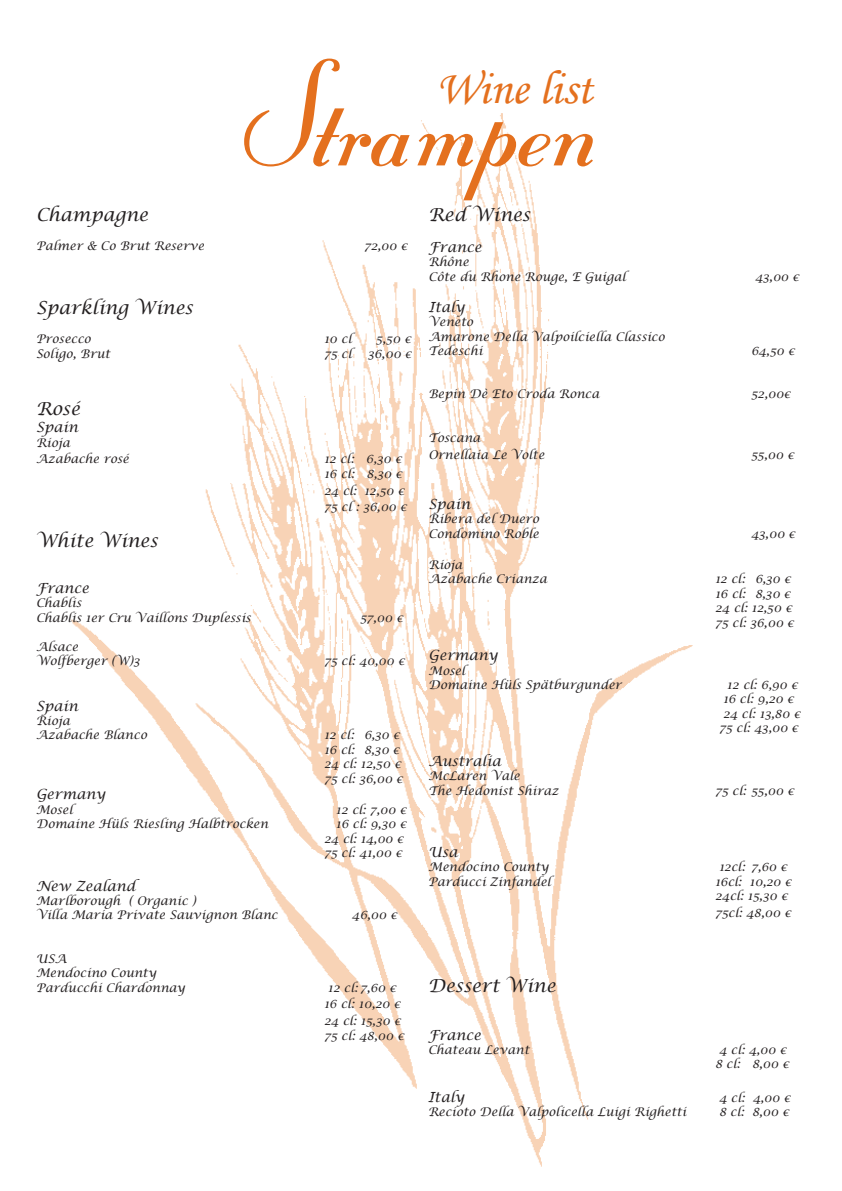
<style>
.page{position:relative;width:842px;height:1191px;background:#fff}
.page>*{position:absolute;margin:0;border:0;box-sizing:border-box;transform-origin:0 0}
.t1{font:150px "LUKE";color:#e4701e}
.t2{font:48px "Monotype Corsiva";color:#e4701e}
.t3{font:italic 18px "Lucida Calligraphy";color:#231f20}
.t4{font:italic 14px "Lucida Calligraphy";color:#231f20}
.t5{font:italic 12px "Lucida Calligraphy";color:#231f20}
</style>
<div class="page">
<img style="left:71px;top:113px;width:622px;height:1054px">
<p class="t1" style="left:229px;top:34px;width:365px">Strampen</p>
<p class="t2" style="left:436px;top:59px;width:158px">Wine list</p>
<p class="t3" style="left:36px;top:204px;width:114px">Champagne</p>
<p class="t5" style="left:36px;top:238px;width:170px">Palmer &amp; Co Brut Reserve</p>
<p class="t5" style="left:364px;top:238px;width:45px">72,00 €</p>
<p class="t3" style="left:36px;top:297px;width:158px">Sparkling Wines</p>
<p class="t5" style="left:36px;top:332px;width:56px">Prosecco</p>
<p class="t5" style="left:324px;top:332px;width:29px">10 cl</p>
<p class="t5" style="left:376px;top:332px;width:36px">5,50 €</p>
<p class="t5" style="left:36px;top:346px;width:76px">Soligo, Brut</p>
<p class="t5" style="left:324px;top:346px;width:29px">75 cl</p>
<p class="t5" style="left:368px;top:346px;width:45px">36,00 €</p>
<p class="t3" style="left:36px;top:398px;width:46px">Rosé</p>
<p class="t4" style="left:36px;top:419px;width:43px">Spain</p>
<p class="t5" style="left:36px;top:435px;width:36px">Rioja</p>
<p class="t5" style="left:36px;top:452px;width:95px">Azabache rosé</p>
<p class="t5" style="left:324px;top:452px;width:79px">12 cl: 6,30 €</p>
<p class="t5" style="left:324px;top:466px;width:80px">16 cl: 8,30 €</p>
<p class="t5" style="left:324px;top:483px;width:82px">24 cl: 12,50 €</p>
<p class="t5" style="left:324px;top:500px;width:84px">75 cl : 36,00 €</p>
<p class="t3" style="left:36px;top:530px;width:123px">White Wines</p>
<p class="t4" style="left:36px;top:579px;width:55px">France</p>
<p class="t5" style="left:36px;top:596px;width:47px">Chablis</p>
<p class="t5" style="left:36px;top:610px;width:216px">Chablis 1er Cru Vaillons Duplessis</p>
<p class="t5" style="left:360px;top:610px;width:45px">57,00 €</p>
<p class="t5" style="left:36px;top:639px;width:44px">Alsace</p>
<p class="t5" style="left:36px;top:653px;width:105px">Wolfberger (W)3</p>
<p class="t5" style="left:324px;top:653px;width:82px">75 cl: 40,00 €</p>
<p class="t4" style="left:36px;top:697px;width:43px">Spain</p>
<p class="t5" style="left:36px;top:713px;width:36px">Rioja</p>
<p class="t5" style="left:36px;top:728px;width:113px">Azabache Blanco</p>
<p class="t5" style="left:324px;top:728px;width:77px">12 cl: 6,30 €</p>
<p class="t5" style="left:324px;top:742px;width:77px">16 cl: 8,30 €</p>
<p class="t5" style="left:324px;top:756px;width:79px">24 cl: 12,50 €</p>
<p class="t5" style="left:324px;top:771px;width:80px">75 cl: 36,00 €</p>
<p class="t4" style="left:36px;top:786px;width:71px">Germany</p>
<p class="t5" style="left:36px;top:802px;width:38px">Mosel</p>
<p class="t5" style="left:336px;top:802px;width:72px">12 cl: 7,00 €</p>
<p class="t5" style="left:36px;top:816px;width:234px">Domaine Hüls Riesling Halbtrocken</p>
<p class="t5" style="left:336px;top:816px;width:72px">16 cl: 9,30 €</p>
<p class="t5" style="left:324px;top:831px;width:81px">24 cl: 14,00 €</p>
<p class="t5" style="left:324px;top:845px;width:80px">75 cl: 41,00 €</p>
<p class="t4" style="left:36px;top:877px;width:101px">New Zealand</p>
<p class="t5" style="left:36px;top:893px;width:162px">Marlborough ( Organic )</p>
<p class="t5" style="left:36px;top:908px;width:243px">Villa Maria Private Sauvignon Blanc</p>
<p class="t5" style="left:352px;top:908px;width:47px">46,00 €</p>
<p class="t5" style="left:36px;top:951px;width:32px">USA</p>
<p class="t5" style="left:36px;top:965px;width:122px">Mendocino County</p>
<p class="t5" style="left:36px;top:980px;width:151px">Parducchi Chardonnay</p>
<p class="t5" style="left:328px;top:980px;width:70px">12 cl: 7,60 €</p>
<p class="t5" style="left:324px;top:996px;width:78px">16 cl: 10,20 €</p>
<p class="t5" style="left:324px;top:1013px;width:78px">24 cl: 15,30 €</p>
<p class="t5" style="left:324px;top:1028px;width:81px">75 cl: 48,00 €</p>
<p class="t3" style="left:428px;top:204px;width:103px">Red Wines</p>
<p class="t4" style="left:428px;top:239px;width:55px">France</p>
<p class="t5" style="left:428px;top:255px;width:42px">Rhône</p>
<p class="t5" style="left:428px;top:269px;width:199px">Côte du Rhone Rouge, E Guigal</p>
<p class="t5" style="left:755px;top:269px;width:46px">43,00 €</p>
<p class="t4" style="left:428px;top:299px;width:38px">Italy</p>
<p class="t5" style="left:428px;top:315px;width:46px">Veneto</p>
<p class="t5" style="left:428px;top:329px;width:238px">Amarone Della Valpoilciella Classico</p>
<p class="t5" style="left:428px;top:344px;width:56px">Tedeschi</p>
<p class="t5" style="left:751px;top:344px;width:45px">64,50 €</p>
<p class="t5" style="left:428px;top:387px;width:172px">Bepin Dè Eto Croda Ronca</p>
<p class="t5" style="left:751px;top:387px;width:41px">52,00€</p>
<p class="t5" style="left:428px;top:430px;width:54px">Toscana</p>
<p class="t5" style="left:428px;top:447px;width:118px">Ornellaia Le Volte</p>
<p class="t5" style="left:751px;top:447px;width:44px">55,00 €</p>
<p class="t4" style="left:428px;top:495px;width:43px">Spain</p>
<p class="t5" style="left:428px;top:512px;width:112px">Ribera del Duero</p>
<p class="t5" style="left:428px;top:526px;width:112px">Condomino Roble</p>
<p class="t5" style="left:751px;top:526px;width:46px">43,00 €</p>
<p class="t5" style="left:428px;top:557px;width:36px">Rioja</p>
<p class="t5" style="left:428px;top:572px;width:120px">Azabache Crianza</p>
<p class="t5" style="left:715px;top:572px;width:77px">12 cl: 6,30 €</p>
<p class="t5" style="left:715px;top:586px;width:77px">16 cl: 8,30 €</p>
<p class="t5" style="left:715px;top:600px;width:79px">24 cl: 12,50 €</p>
<p class="t5" style="left:715px;top:615px;width:80px">75 cl: 36,00 €</p>
<p class="t4" style="left:428px;top:647px;width:71px">Germany</p>
<p class="t5" style="left:428px;top:663px;width:38px">Mosel</p>
<p class="t5" style="left:428px;top:677px;width:195px">Domaine Hüls Spätburgunder</p>
<p class="t5" style="left:727px;top:677px;width:72px">12 cl: 6,90 €</p>
<p class="t5" style="left:723px;top:692px;width:72px">16 cl: 9,20 €</p>
<p class="t5" style="left:723px;top:706px;width:79px">24 cl: 13,80 €</p>
<p class="t5" style="left:719px;top:720px;width:81px">75 cl: 43,00 €</p>
<p class="t4" style="left:428px;top:752px;width:74px">Australia</p>
<p class="t5" style="left:428px;top:768px;width:93px">McLaren Vale</p>
<p class="t5" style="left:428px;top:783px;width:132px">The Hedonist Shiraz</p>
<p class="t5" style="left:715px;top:783px;width:80px">75 cl: 55,00 €</p>
<p class="t4" style="left:428px;top:843px;width:31px">Usa</p>
<p class="t5" style="left:428px;top:860px;width:122px">Mendocino County</p>
<p class="t5" style="left:719px;top:860px;width:70px">12cl: 7,60 €</p>
<p class="t5" style="left:428px;top:874px;width:125px">Parducci Zinfandel</p>
<p class="t5" style="left:715px;top:874px;width:78px">16cl: 10,20 €</p>
<p class="t5" style="left:715px;top:888px;width:74px">24cl: 15,30 €</p>
<p class="t5" style="left:715px;top:905px;width:77px">75cl: 48,00 €</p>
<p class="t3" style="left:428px;top:974px;width:129px">Dessert Wine</p>
<p class="t4" style="left:428px;top:1026px;width:55px">France</p>
<p class="t5" style="left:428px;top:1042px;width:103px">Chateau Levant</p>
<p class="t5" style="left:719px;top:1042px;width:69px">4 cl: 4,00 €</p>
<p class="t5" style="left:715px;top:1056px;width:76px">8 cl: 8,00 €</p>
<p class="t4" style="left:428px;top:1088px;width:38px">Italy</p>
<p class="t5" style="left:719px;top:1090px;width:73px">4 cl: 4,00 €</p>
<p class="t5" style="left:428px;top:1104px;width:260px">Recioto Della Valpolicella Luigi Righetti</p>
<p class="t5" style="left:719px;top:1104px;width:72px">8 cl: 8,00 €</p>
</div>
